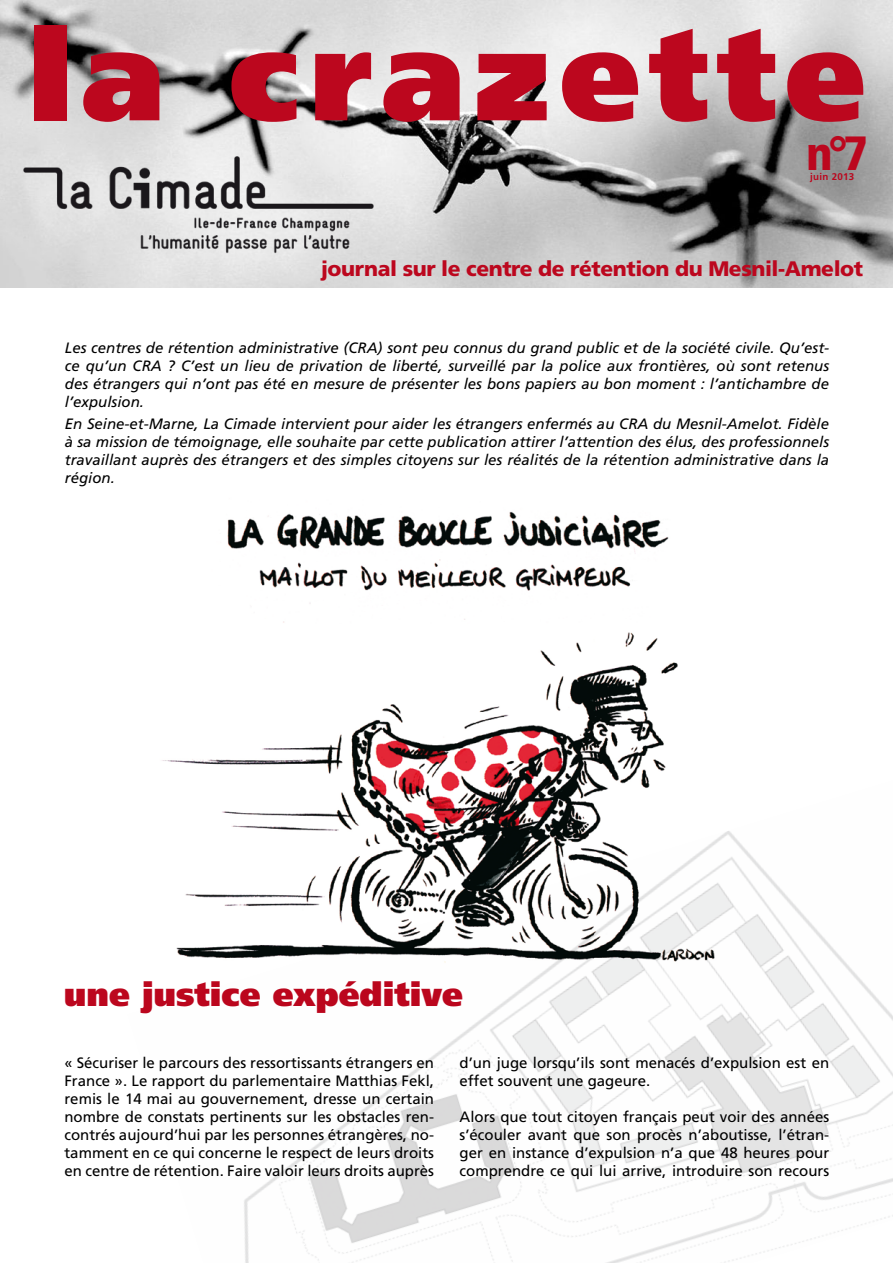
<style>
.page{position:relative;width:893px;height:1263px;background:#fff}
.page>*{position:absolute;margin:0;border:0;box-sizing:border-box;transform-origin:0 0}
.t1{font:900 127.5px "Frutiger";letter-spacing:.07em;color:#bc071e}
.t2{font:900 condensed 48px "Frutiger";color:#bc071e}
.t3{font:900 33px "Frutiger";color:#bc071e}
.t4{font:900 21px "Frutiger";letter-spacing:-.02em;color:#bc071e}
.t5{font:italic 15px/18px "Frutiger";color:#000;text-align:justify}
.t6{font:15px/18px "Frutiger";color:#000;text-align:justify}
.t7{font:700 9.75px "Frutiger";letter-spacing:.03em;color:#bc071e}
</style>
<div class="page">
<img style="left:162px;top:511px;width:516px;height:268px">
<img style="left:0;top:0;width:893px;height:288px">
<img style="left:21px;top:154px;width:355px;height:101px">
<img style="left:176px;top:779px;width:717px;height:484px">
<h1 class="t1" style="left:28px;top:-2px;width:839px">la crazette</h1>
<h2 class="t2" style="left:806px;top:125px;width:64px">n°7</h2>
<p class="t7" style="left:810px;top:171px;width:46px">juin 2013</p>
<h3 class="t4" style="left:321px;top:256px;width:544px">journal sur le centre de rétention du Mesnil-Amelot</h3>
<p class="t5" style="left:65px;top:338px;width:766px">Les centres de rétention administrative (CRA) sont peu connus du grand public et de la société civile. Qu’est&shy;ce qu’un CRA ? C’est un lieu de privation de liberté, surveillé par la police aux frontières, où sont retenus des étrangers qui n’ont pas été en mesure de présenter les bons papiers au bon moment : l’antichambre de l’expulsion.</p>
<p class="t5" style="left:65px;top:415px;width:766px">En Seine-et-Marne, La Cimade intervient pour aider les étrangers enfermés au CRA du Mesnil-Amelot. Fidèle à sa mission de témoignage, elle souhaite par cette publication attirer l’attention des élus, des professionnels travaillant auprès des étrangers et des simples citoyens sur les réalités de la rétention administrative dans la région.</p>
<h3 class="t3" style="left:64px;top:975px;width:401px">une justice expéditive</h3>
<p class="t6" style="left:64px;top:1054px;width:371px">« Sécuriser le parcours des ressortissants étrangers en France ». Le rapport du parlementaire Matthias Fekl, remis le 14 mai au gouvernement, dresse un certain nombre de constats pertinents sur les obstacles ren&shy;contrés aujourd’hui par les personnes étrangères, no&shy;tamment en ce qui concerne le respect de leurs droits en centre de rétention. Faire valoir leurs droits auprès</p>
<p class="t6" style="left:460px;top:1054px;width:371px">d’un juge lorsqu’ils sont menacés d’expulsion est en effet souvent une gageure.</p>
<p class="t6" style="left:460px;top:1108px;width:371px">Alors que tout citoyen français peut voir des années s’écouler avant que son procès n’aboutisse, l’étran&shy;ger en instance d’expulsion n’a que 48 heures pour comprendre ce qui lui arrive, introduire son recours</p>
</div>
